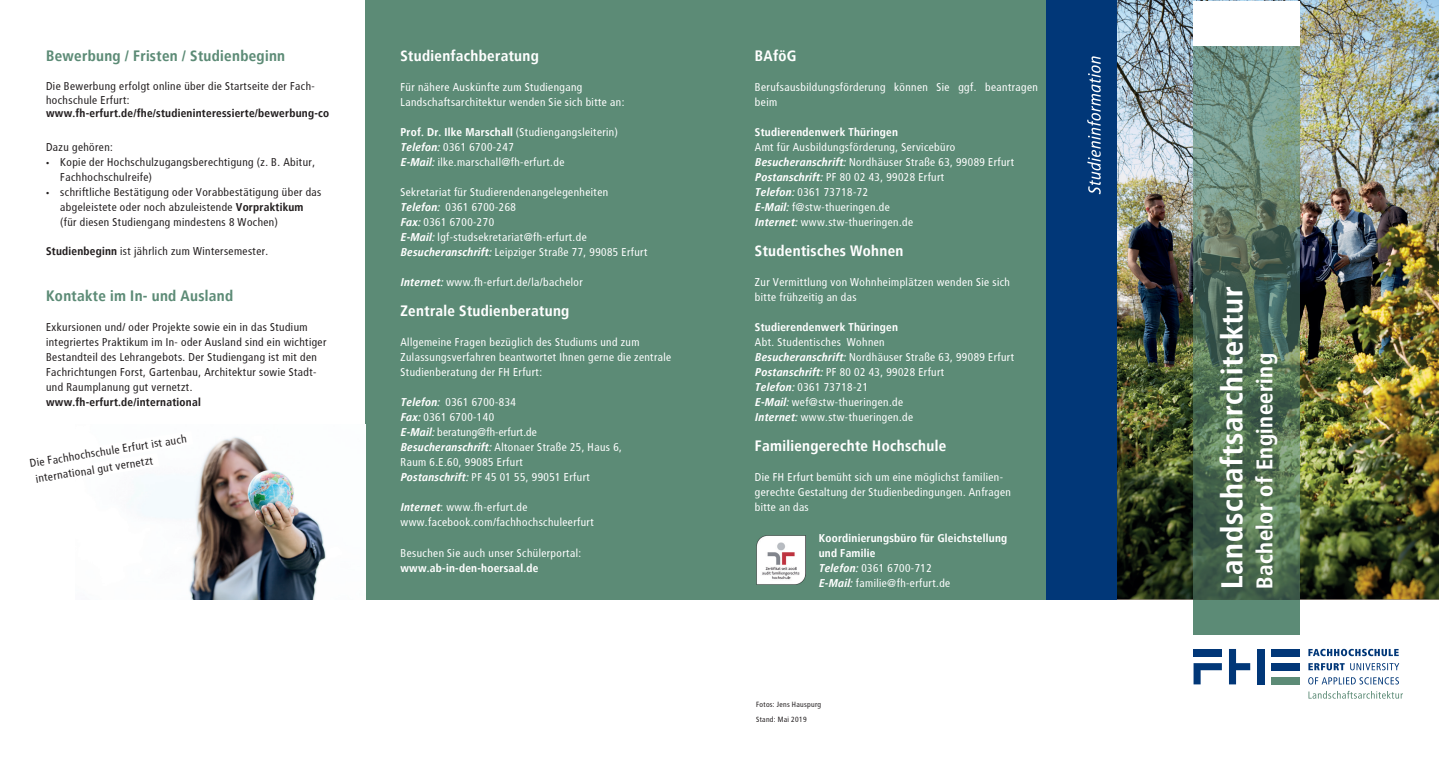
<style>
.page{position:relative;width:1439px;height:766px;background:#fff}
.page>*{position:absolute;margin:0;border:0;box-sizing:border-box;transform-origin:0 0}
.t1{font:700 30px "Transit";color:#fff}
.t2{font:700 22.5px "Transit";color:#fff}
.t3{font:700 15px "Transit";color:#fff}
.t4{font:700 15px "Transit";color:#5c8b76}
.t5{font:11.25px/15px "Transit";color:#fff}
.t6{font:11.25px/15px "Transit";color:#231f20}
.t7{font:700 11.25px/15px "Transit";color:#fff}
.t8{font:700 11.25px "Transit";color:#231f20}
.t9{font:7.5px/15px "Transit";color:#231f20}
.s1{font-family:"Myriad Pro"}
.s2{font-weight:700}
.s3{font-weight:700;font-style:italic}
.s4{font-style:italic}
.s5{font-weight:400}
</style>
<div class="page">
<div style="left:365px;top:0;width:680px;height:599px;background:#5c8b76"></div>
<img style="left:1116px;top:0;width:323px;height:599px">
<div style="left:1045px;top:0;width:71px;height:599px;background:#013778"></div>
<div style="left:1193px;top:599px;width:107px;height:35px;background:#5c8b76"></div>
<img style="left:1193px;top:46px;width:107px;height:553px">
<div style="left:1271px;top:663px;width:28px;height:7px;background:#013778"></div>
<div style="left:1271px;top:648px;width:28px;height:8px;background:#013778"></div>
<div style="left:1271px;top:677px;width:28px;height:7px;background:#5c8b76"></div>
<div style="left:1257px;top:648px;width:7px;height:36px;background:#013778"></div>
<svg style="left:1229px;top:649px;width:21px;height:35px"></svg>
<div style="left:1193px;top:648px;width:29px;height:8px;background:#013778"></div>
<svg style="left:1193px;top:663px;width:29px;height:21px"></svg>
<svg style="left:1308px;top:648px;width:90px;height:8px"></svg>
<svg style="left:1308px;top:663px;width:91px;height:7px"></svg>
<svg style="left:1308px;top:677px;width:91px;height:7px"></svg>
<svg style="left:1308px;top:690px;width:95px;height:8px"></svg>
<img style="left:756px;top:535px;width:49px;height:49px">
<svg style="left:1087px;top:56px;width:13px;height:138px"></svg>
<img style="left:128px;top:436px;width:198px;height:163px">
<svg style="left:128px;top:436px;width:65px;height:60px"></svg>
<div style="left:1193px;top:1px;width:107px;height:44px;background:#fff"></div>
<h3 class="t4" style="left:46px;top:46px;width:241px">Bewerbung / Fristen / Studienbeginn</h3>
<p class="t6" style="left:46px;top:79px;width:271px;line-height:13.8px">Die Bewerbung erfolgt online über die Startseite der Fach&shy;hochschule Erfurt:</p>
<p class="t8" style="left:46px;top:106px;width:285px">www.fh-erfurt.de/fhe/studieninteressierte/bewerbung-co</p>
<p class="t6" style="left:46px;top:140px;width:69px">Dazu gehören:</p>
<p class="t6" style="left:60px;top:155px;width:257px;text-indent:-14px"><span class="s1">•</span> Kopie der Hochschulzugangsberechtigung (z. B. Abitur,<br>Fachhochschulreife)</p>
<p class="t6" style="left:60px;top:185px;width:263px;text-indent:-14px"><span class="s1">•</span> schriftliche Bestätigung oder Vorabbestätigung über das abgeleistete oder noch abzuleistende <span class="s2">Vorpraktikum </span>(für diesen Studiengang mindestens 8 Wochen)</p>
<p class="t6" style="left:46px;top:243px;width:224px"><span class="s2">Studienbeginn</span> ist jährlich zum Wintersemester.</p>
<h3 class="t4" style="left:46px;top:286px;width:189px">Kontakte im In- und Ausland</h3>
<p class="t6" style="left:46px;top:320px;width:282px">Exkursionen und/ oder Projekte sowie ein in das Studium integriertes Praktikum im In- oder Ausland sind ein wichtiger Bestandteil des Lehrangebots. Der Studiengang ist mit den Fachrichtungen Forst, Gartenbau, Architektur sowie Stadt&shy;und Raumplanung gut vernetzt.</p>
<p class="t8" style="left:46px;top:395px;width:156px">www.fh-erfurt.de/international</p>
<p class="t6" style="left:29px;top:455px;width:160px;line-height:16.2px;rotate:-9deg">Die Fachhochschule Erfurt ist auch international gut vernetzt</p>
<h3 class="t3" style="left:400px;top:46px;width:140px">Studienfachberatung</h3>
<p class="t5" style="left:400px;top:80px;width:226px">Für nähere Auskünfte zum Studiengang<br>Landschaftsarchitektur wenden Sie sich bitte an:</p>
<p class="t5" style="left:400px;top:125px;width:219px"><span class="s2">Prof. Dr. Ilke Marschall</span> (Studiengangsleiterin)<br><span class="s3">Telefon:</span> 0361 6700-247<br><span class="s3">E-Mail:</span> ilke.marschall@fh-erfurt.de</p>
<p class="t5" style="left:400px;top:185px;width:249px">Sekretariat für Studierendenangelegenheiten <span class="s3">Telefon:</span> 0361 6700-268<br><span class="s3">Fax:</span> 0361 6700-270<br><span class="s3">E-Mail:</span> lgf-studsekretariat@fh-erfurt.de <span class="s3">Besucheranschrift:</span> Leipziger Straße 77, 99085 Erfurt</p>
<p class="t5" style="left:400px;top:275px;width:184px"><span class="s3">Internet:</span> www.fh-erfurt.de/la/bachelor</p>
<h3 class="t3" style="left:400px;top:301px;width:171px">Zentrale Studienberatung</h3>
<p class="t5" style="left:400px;top:335px;width:273px">Allgemeine Fragen bezüglich des Studiums und zum<br>Zulassungsverfahren beantwortet Ihnen gerne die zentrale<br>Studienberatung der FH Erfurt:</p>
<p class="t5" style="left:400px;top:395px;width:223px"><span class="s3">Telefon:</span> 0361 6700-834<br><span class="s3">Fax:</span> 0361 6700-140<br><span class="s3">E-Mail:</span> beratung@fh-erfurt.de<br><span class="s3">Besucheranschrift:</span> Altonaer Straße 25, Haus 6,<br>Raum 6.E.60, 99085 Erfurt<br><span class="s3">Postanschrift:</span> PF 45 01 55, 99051 Erfurt</p>
<p class="t5" style="left:400px;top:500px;width:195px"><span class="s3">Internet</span>: www.fh-erfurt.de www.facebook.com/fachhochschuleerfurt</p>
<p class="t5" style="left:400px;top:545px;width:183px">Besuchen Sie auch unser Schülerportal:</p>
<p class="t7" style="left:400px;top:559px;width:140px">www.ab-in-den-hoersaal.de</p>
<h3 class="t3" style="left:755px;top:46px;width:43px">BAföG</h3>
<p class="t5" style="left:755px;top:80px;width:285px">Berufsausbildungsförderung können Sie ggf. beantragen beim</p>
<p class="t7" style="left:755px;top:124px;width:145px">Studierendenwerk Thüringen</p>
<p class="t5" style="left:755px;top:140px;width:261px">Amt für Ausbildungsförderung, Servicebüro <span class="s3">Besucheranschrift:</span> Nordhäuser Straße 63, 99089 Erfurt <span class="s3">Postanschrift:</span> PF 80 02 43, 99028 Erfurt<br><span class="s3">Telefon:</span> 0361 73718-72<br><span class="s3">E-Mail:</span> f@stw-thueringen.de<br><span class="s3">Internet:</span> www.stw-thueringen.de</p>
<h3 class="t3" style="left:755px;top:241px;width:150px">Studentisches Wohnen</h3>
<p class="t5" style="left:755px;top:275px;width:257px">Zur Vermittlung von Wohnheimplätzen wenden Sie sich bitte frühzeitig an das</p>
<p class="t7" style="left:755px;top:319px;width:145px">Studierendenwerk Thüringen</p>
<p class="t5" style="left:755px;top:335px;width:261px">Abt. Studentisches Wohnen<br><span class="s3">Besucheranschrift:</span> Nordhäuser Straße 63, 99089 Erfurt <span class="s3">Postanschrift:</span> PF 80 02 43, 99028 Erfurt<br><span class="s3">Telefon:</span> 0361 73718-21<br><span class="s3">E-Mail:</span> wef@stw-thueringen.de<br><span class="s3">Internet:</span> www.stw-thueringen.de</p>
<h3 class="t3" style="left:755px;top:436px;width:193px">Familiengerechte Hochschule</h3>
<p class="t5" style="left:755px;top:470px;width:258px">Die FH Erfurt bemüht sich um eine möglichst familien&shy;gerechte Gestaltung der Studienbedingungen. Anfragen bitte an das</p>
<p class="t7" style="left:819px;top:529px;width:190px">Koordinierungsbüro für Gleichstellung und Familie<br><span class="s4">Telefon:</span> <span class="s5">0361 6700-712<br></span><span class="s4">E-Mail:</span> <span class="s5">familie@fh-erfurt.de</span></p>
<p class="t9" style="left:756px;top:696px;width:67px">Fotos: Jens Hauspurg<br>Stand: Mai 2019</p>
<h1 class="t1" style="left:1213px;top:588px;width:304px;rotate:-90deg">Landschaftsarchitektur</h1>
<h2 class="t2" style="left:1250px;top:588px;width:237px;rotate:-90deg">Bachelor of Engineering</h2>
</div>
